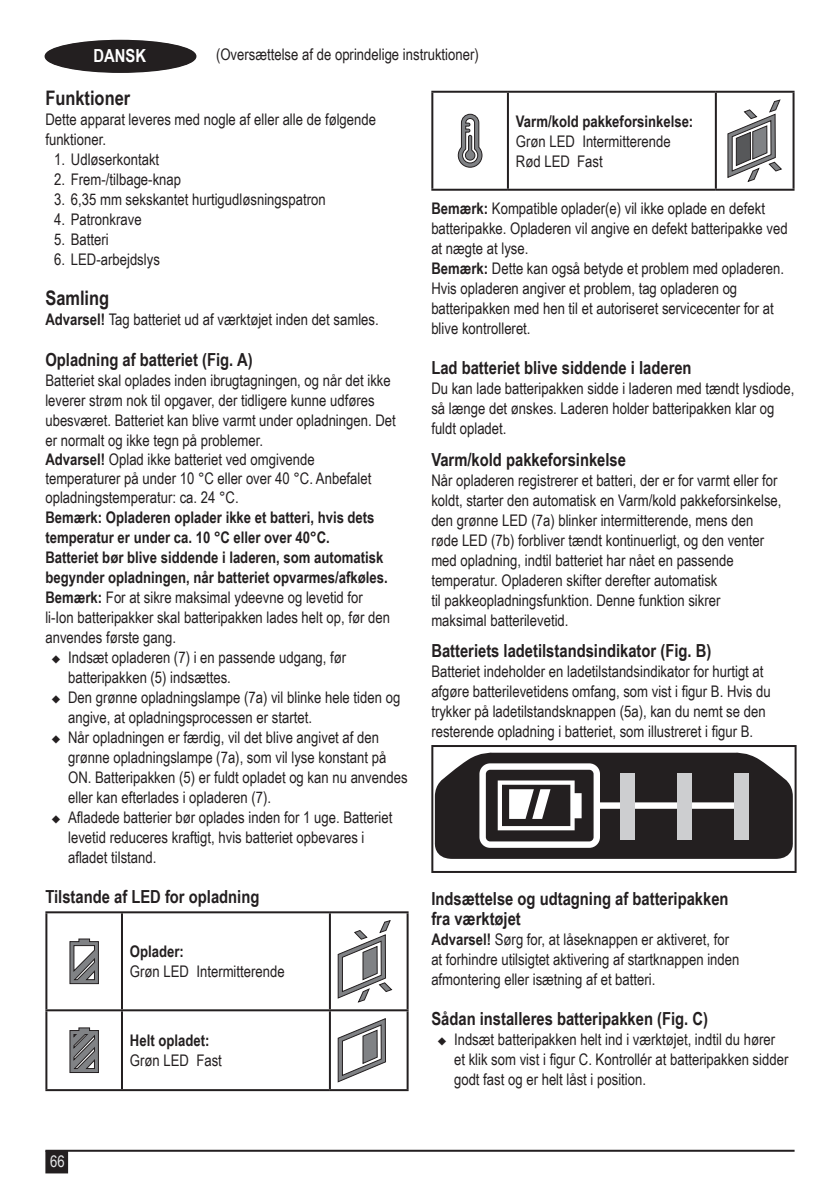
<style>
.page{position:relative;width:840px;height:1191px;background:#fff}
.page>*{position:absolute;margin:0;border:0;box-sizing:border-box;transform-origin:0 0}
.t1{font:700 20px "Arial Narrow";color:#231f20}
.t2{font:700 18px/20px "Arial Narrow";color:#231f20}
.t3{font:700 18px "Arial Narrow";color:#fff}
.t4{font:16px/20px "Arial Narrow";color:#231f20}
.t5{font:700 16px/20px "Arial Narrow";color:#231f20}
.t6{font:16px "Arial Narrow";color:#e6e7e9}
.s1{font-weight:700}
.s2{font-weight:400}
</style>
<div class="page">
<hr style="left:45px;top:1149px;width:749px;height:2px;background:#231f20">
<div style="left:46px;top:1151px;width:21px;height:21px;background:#231f20"></div>
<div style="left:45px;top:1150px;width:23px;height:23px;border:2px solid #231f20"></div>
<div style="left:46px;top:41px;width:149px;height:31px;background:#231f20;border-radius:50%"></div>
<div style="left:45px;top:40px;width:151px;height:33px;border:2px solid #231f20;border-radius:50%"></div>
<div style="left:45px;top:41px;width:150px;height:31px;border:1px solid #231f20;border-radius:50%"></div>
<hr style="left:45px;top:911px;width:77px;height:2px;background:#231f20">
<hr style="left:45px;top:913px;width:2px;height:96px;background:#231f20">
<hr style="left:121px;top:913px;width:2px;height:96px;background:#231f20">
<hr style="left:330px;top:911px;width:78px;height:2px;background:#231f20">
<hr style="left:329px;top:913px;width:2px;height:96px;background:#231f20">
<hr style="left:406px;top:913px;width:2px;height:96px;background:#231f20">
<hr style="left:45px;top:1009px;width:77px;height:2px;background:#231f20">
<hr style="left:45px;top:1011px;width:2px;height:78px;background:#231f20">
<hr style="left:121px;top:1011px;width:2px;height:78px;background:#231f20">
<hr style="left:330px;top:1009px;width:78px;height:2px;background:#231f20">
<hr style="left:329px;top:1011px;width:2px;height:78px;background:#231f20">
<hr style="left:406px;top:1011px;width:2px;height:78px;background:#231f20">
<hr style="left:45px;top:1089px;width:77px;height:2px;background:#231f20">
<hr style="left:330px;top:1089px;width:78px;height:2px;background:#231f20">
<hr style="left:122px;top:911px;width:208px;height:2px;background:#231f20">
<hr style="left:122px;top:1009px;width:208px;height:2px;background:#231f20">
<hr style="left:122px;top:1089px;width:208px;height:2px;background:#231f20">
<svg style="left:69px;top:938px;width:30px;height:46px"></svg>
<svg style="left:337px;top:920px;width:55px;height:82px"></svg>
<svg style="left:69px;top:1027px;width:30px;height:46px"></svg>
<svg style="left:337px;top:1018px;width:49px;height:64px"></svg>
<hr style="left:431px;top:91px;width:76px;height:2px;background:#231f20">
<hr style="left:431px;top:93px;width:2px;height:96px;background:#231f20">
<hr style="left:506px;top:93px;width:2px;height:96px;background:#231f20">
<hr style="left:715px;top:91px;width:79px;height:2px;background:#231f20">
<hr style="left:714px;top:93px;width:2px;height:96px;background:#231f20">
<hr style="left:792px;top:93px;width:2px;height:96px;background:#231f20">
<hr style="left:431px;top:189px;width:76px;height:2px;background:#231f20">
<hr style="left:715px;top:189px;width:79px;height:2px;background:#231f20">
<hr style="left:507px;top:91px;width:208px;height:2px;background:#231f20">
<hr style="left:507px;top:189px;width:208px;height:2px;background:#231f20">
<svg style="left:457px;top:114px;width:25px;height:54px"></svg>
<svg style="left:727px;top:99px;width:54px;height:83px"></svg>
<hr style="left:431px;top:745px;width:365px;height:2px;background:#231f20">
<hr style="left:431px;top:747px;width:2px;height:124px;background:#231f20">
<hr style="left:794px;top:747px;width:2px;height:124px;background:#231f20">
<hr style="left:431px;top:871px;width:365px;height:2px;background:#231f20">
<svg style="left:434px;top:752px;width:358px;height:107px"></svg>
<div style="left:620px;top:773px;width:14px;height:67px;background:#cdced0"></div>
<div style="left:677px;top:773px;width:14px;height:67px;background:#cdced0"></div>
<div style="left:733px;top:773px;width:14px;height:67px;background:#cdced0"></div>
<p class="t3" style="left:93px;top:46px;width:54px">DANSK</p>
<p class="t4" style="left:216px;top:46px;width:264px">(Oversættelse af de oprindelige instruktioner)</p>
<p class="t1" style="left:45px;top:90px;width:86px">Funktioner</p>
<p class="t4" style="left:45px;top:111px;width:332px">Dette apparat leveres med nogle af eller alle de følgende funktioner.</p>
<p class="t4" style="left:54px;top:151px;width:106px">1. Udløserkontakt</p>
<p class="t4" style="left:54px;top:169px;width:128px">2. Frem-/tilbage-knap</p>
<p class="t4" style="left:54px;top:191px;width:273px">3. 6,35 mm sekskantet hurtigudløsningspatron</p>
<p class="t4" style="left:54px;top:211px;width:89px">4. Patronkrave</p>
<p class="t4" style="left:54px;top:231px;width:56px">5. Batteri</p>
<p class="t4" style="left:54px;top:249px;width:107px">6. LED-arbejdslys</p>
<p class="t1" style="left:45px;top:283px;width:65px">Samling</p>
<p class="t4" style="left:45px;top:309px;width:335px"><span class="s1">Advarsel!</span> Tag batteriet ud af værktøjet inden det samles.</p>
<p class="t2" style="left:45px;top:348px;width:208px">Opladning af batteriet (Fig. A)</p>
<p class="t4" style="left:45px;top:371px;width:352px">Batteriet skal oplades inden ibrugtagningen, og når det ikke leverer strøm nok til opgaver, der tidligere kunne udføres ubesværet. Batteriet kan blive varmt under opladningen. Det er normalt og ikke tegn på problemer.<br><span class="s1">Advarsel!</span> Oplad ikke batteriet ved omgivende<br>temperaturer på under 10 °C eller over 40 °C. Anbefalet opladningstemperatur: ca. 24 °C.</p>
<p class="t5" style="left:45px;top:507px;width:346px">Bemærk: Opladeren oplader ikke et batteri, hvis dets temperatur er under ca. 10 °C eller over 40°C.<br>Batteriet bør blive siddende i laderen, som automatisk begynder opladningen, når batteriet opvarmes/afkøles.<br>Bemærk: <span class="s2">For at sikre maksimal ydeevne og levetid for li-Ion batteripakker skal batteripakken lades helt op, før den anvendes første gang.</span></p>
<p class="t4" style="left:68px;top:649px;width:279px;text-indent:-17px">◆ Indsæt opladeren (7) i en passende udgang, før batteripakken (5) indsættes.</p>
<p class="t4" style="left:68px;top:689px;width:333px;text-indent:-17px">◆ Den grønne opladningslampe (7a) vil blinke hele tiden og angive, at opladningsprocessen er startet.</p>
<p class="t4" style="left:68px;top:729px;width:341px;text-indent:-17px">◆ Når opladningen er færdig, vil det blive angivet af den grønne opladningslampe (7a), som vil lyse konstant på ON. Batteripakken (5) er fuldt opladet og kan nu anvendes eller kan efterlades i opladeren (7).</p>
<p class="t4" style="left:68px;top:807px;width:325px;text-indent:-17px">◆ Afladede batterier bør oplades inden for 1 uge. Batteriet levetid reduceres kraftigt, hvis batteriet opbevares i afladet tilstand.</p>
<p class="t2" style="left:45px;top:886px;width:215px">Tilstande af LED for opladning</p>
<p class="t5" style="left:130px;top:940px;width:55px">Oplader:</p>
<p class="t4" style="left:130px;top:963px;width:156px">Grøn LED Intermitterende</p>
<p class="t5" style="left:515px;top:110px;width:179px">Varm/kold pakkeforsinkelse:</p>
<p class="t4" style="left:515px;top:132px;width:156px">Grøn LED Intermitterende<br>Rød LED Fast</p>
<p class="t4" style="left:431px;top:200px;width:357px"><span class="s1">Bemærk:</span> Kompatible oplader(e) vil ikke oplade en defekt batteripakke. Opladeren vil angive en defekt batteripakke ved at nægte at lyse.<br><span class="s1">Bemærk:</span> Dette kan også betyde et problem med opladeren.<br>Hvis opladeren angiver et problem, tag opladeren og batteripakken med hen til et autoriseret servicecenter for at blive kontrolleret.</p>
<p class="t2" style="left:431px;top:357px;width:262px">Lad batteriet blive siddende i laderen</p>
<p class="t4" style="left:431px;top:380px;width:364px">Du kan lade batteripakken sidde i laderen med tændt lysdiode, så længe det ønskes. Laderen holder batteripakken klar og fuldt opladet.</p>
<p class="t2" style="left:431px;top:448px;width:196px">Varm/kold pakkeforsinkelse</p>
<p class="t4" style="left:431px;top:471px;width:351px">Når opladeren registrerer et batteri, der er for varmt eller for koldt, starter den automatisk en Varm/kold pakkeforsinkelse, den grønne LED (7a) blinker intermitterende, mens den røde LED (7b) forbliver tændt kontinuerligt, og den venter med opladning, indtil batteriet har nået en passende temperatur. Opladeren skifter derefter automatisk<br>til pakkeopladningsfunktion. Denne funktion sikrer<br>maksimal batterilevetid.</p>
<p class="t2" style="left:431px;top:640px;width:281px">Batteriets ladetilstandsindikator (Fig. B)</p>
<p class="t4" style="left:431px;top:663px;width:341px">Batteriet indeholder en ladetilstandsindikator for hurtigt at afgøre batterilevetidens omfang, som vist i figur B. Hvis du trykker på ladetilstandsknappen (5a), kan du nemt se den resterende opladning i batteriet, som illustreret i figur B.</p>
<p class="t2" style="left:431px;top:888px;width:298px">Indsættelse og udtagning af batteripakken fra værktøjet</p>
<p class="t4" style="left:431px;top:931px;width:309px"><span class="s1">Advarsel!</span> Sørg for, at låseknappen er aktiveret, for at forhindre utilsigtet aktivering af startknappen inden afmontering eller isætning af et batteri.</p>
<p class="t2" style="left:431px;top:1008px;width:278px">Sådan installeres batteripakken (Fig. C)</p>
<p class="t4" style="left:454px;top:1029px;width:335px;text-indent:-17px">◆ Indsæt batteripakken helt ind i værktøjet, indtil du hører et klik som vist i figur C. Kontrollér at batteripakken sidder godt fast og er helt låst i position.</p>
<p class="t5" style="left:130px;top:1029px;width:81px">Helt opladet:</p>
<p class="t4" style="left:130px;top:1051px;width:93px">Grøn LED Fast</p>
<p class="t6" style="left:50px;top:1154px;width:16px">66</p>
</div>
